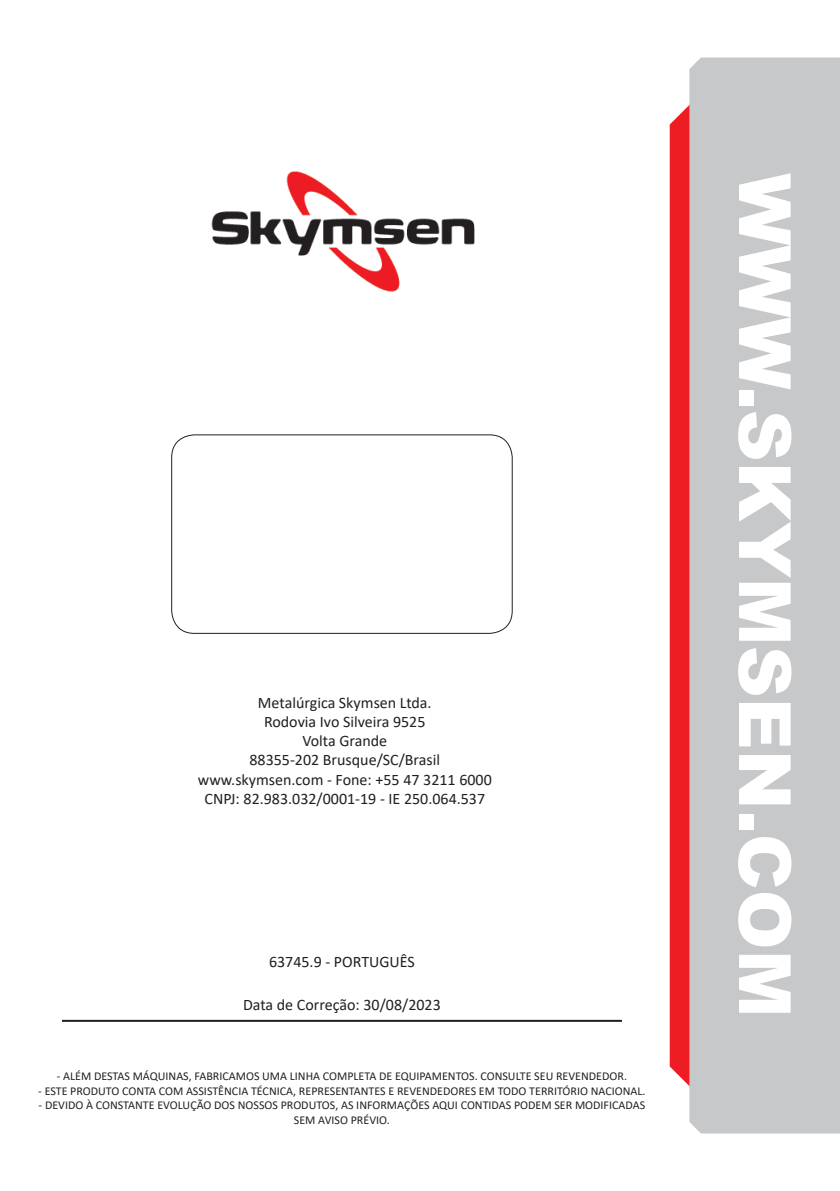
<style>
.page{position:relative;width:840px;height:1191px;background:#fff}
.page>*{position:absolute;margin:0;border:0;box-sizing:border-box;transform-origin:0 0}
.t1{font:900 72px "Arial";color:#fff}
.CONTATO{font:16px "Calibri";color:#231f20}
.TEXTOS_ÚLTIMA_PÁGINA{font:12px "Calibri";color:#231f20}
</style>
<div class="page">
<svg style="left:669px;top:105px;width:20px;height:981px;fill:#ee1d23"></svg>
<div style="left:689px;top:58px;width:150px;height:1075px;background:#c7c8ca"></div>
<hr style="left:62px;top:1019px;width:559px;height:2px;background:#231f20">
<div style="left:171px;top:434px;width:341px;height:200px;border:1px solid #231f20;border-radius:23px"></div>
<img style="left:211px;top:171px;width:264px;height:121px">
<p class="CONTATO" style="left:258px;top:691px;width:175px">Metalúrgica Skymsen Ltda.</p>
<p class="CONTATO" style="left:264px;top:710px;width:163px">Rodovia Ivo Silveira 9525</p>
<p class="CONTATO" style="left:302px;top:729px;width:86px">Volta Grande</p>
<p class="CONTATO" style="left:249px;top:749px;width:192px">88355-202 Brusque/SC/Brasil</p>
<p class="CONTATO" style="left:198px;top:768px;width:295px">www.skymsen.com - Fone: +55 47 3211 6000</p>
<p class="CONTATO" style="left:204px;top:787px;width:282px">CNPJ: 82.983.032/0001-19 - IE 250.064.537</p>
<p class="CONTATO" style="left:269px;top:951px;width:147px">63745.9 - PORTUGUÊS</p>
<p class="CONTATO" style="left:243px;top:993px;width:199px">Data de Correção: 30/08/2023</p>
<p class="TEXTOS_ÚLTIMA_PÁGINA" style="left:57px;top:1068px;width:571px">- ALÉM DESTAS MÁQUINAS, FABRICAMOS UMA LINHA COMPLETA DE EQUIPAMENTOS. CONSULTE SEU REVENDEDOR.</p>
<p class="TEXTOS_ÚLTIMA_PÁGINA" style="left:38px;top:1082px;width:608px">- ESTE PRODUTO CONTA COM ASSISTÊNCIA TÉCNICA, REPRESENTANTES E REVENDEDORES EM TODO TERRITÓRIO NACIONAL.</p>
<p class="TEXTOS_ÚLTIMA_PÁGINA" style="left:39px;top:1096px;width:607px">- DEVIDO À CONSTANTE EVOLUÇÃO DOS NOSSOS PRODUTOS, AS INFORMAÇÕES AQUI CONTIDAS PODEM SER MODIFICADAS</p>
<p class="TEXTOS_ÚLTIMA_PÁGINA" style="left:294px;top:1111px;width:97px">SEM AVISO PRÉVIO.</p>
<p class="t1" style="left:816px;top:173px;width:846px;rotate:90deg">WWW.SKYMSEN.COM</p>
</div>
